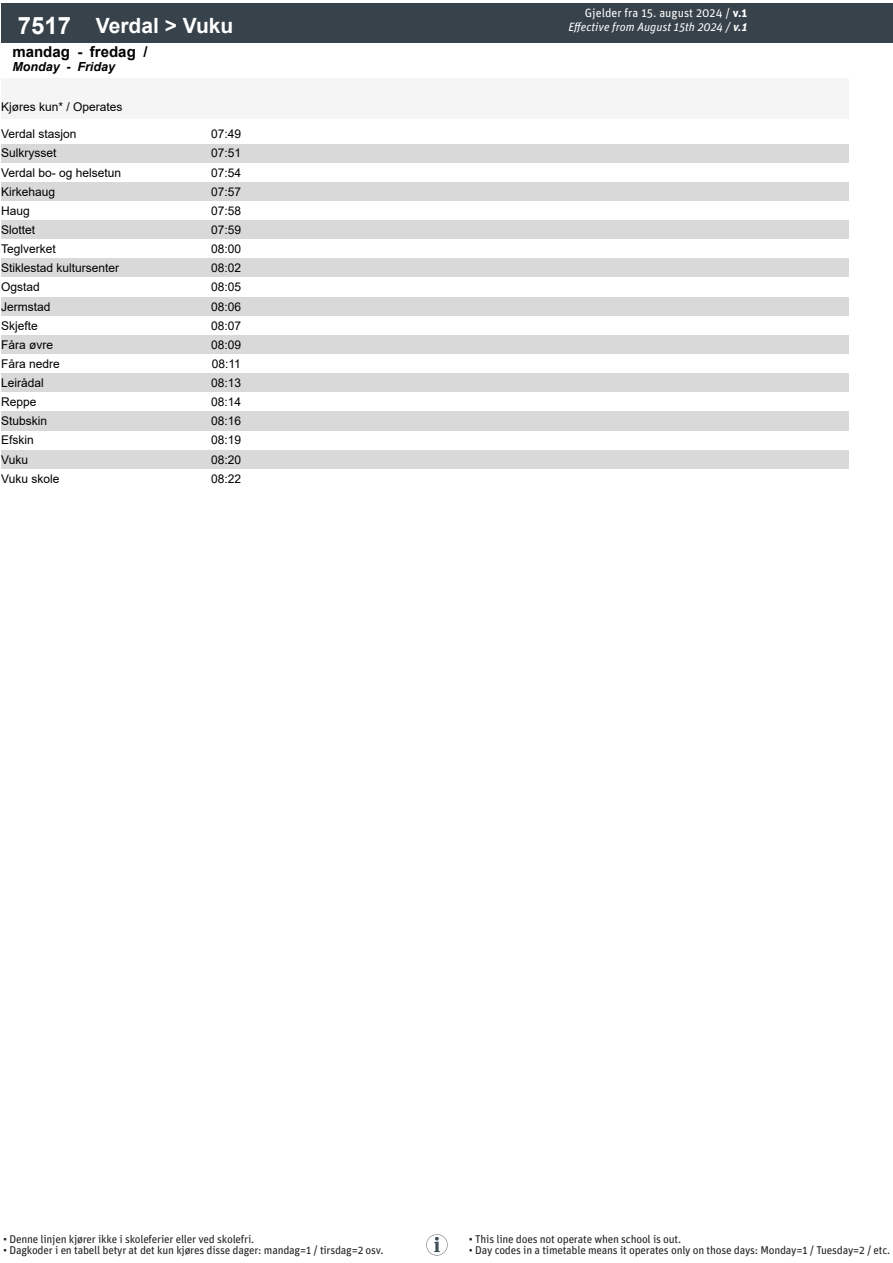
<style>
.page{position:relative;width:893px;height:1263px;background:#fff}
.page>*{position:absolute;margin:0;border:0;box-sizing:border-box;transform-origin:0 0}
.t1{font:700 21px "Arial";color:#fff}
.t2{font:700 15px "Arial";color:#000}
.t3{font:italic 700 12.45px "Arial";color:#000}
.t4{font:12px "Arial";color:#000}
.t5{font:italic 12px/14.4px "Unit Pro";color:#fff;text-align:right}
.t6{font:11.25px "Unit Pro";letter-spacing:-.02em;color:#231f20}
.s1{font-size:24px}
.s2{font-style:normal}
.s3{font-weight:700;font-style:normal}
.s4{font-weight:700}
</style>
<div class="page">
<div style="left:1px;top:79px;width:191px;height:40px;background:#f5f5f5"></div>
<div style="left:192px;top:79px;width:68px;height:40px;background:#f5f5f5"></div>
<div style="left:260px;top:79px;width:68px;height:40px;background:#f5f5f5"></div>
<div style="left:328px;top:79px;width:67px;height:40px;background:#f5f5f5"></div>
<div style="left:395px;top:79px;width:68px;height:40px;background:#f5f5f5"></div>
<div style="left:463px;top:79px;width:67px;height:40px;background:#f5f5f5"></div>
<div style="left:530px;top:79px;width:68px;height:40px;background:#f5f5f5"></div>
<div style="left:598px;top:79px;width:67px;height:40px;background:#f5f5f5"></div>
<div style="left:665px;top:79px;width:68px;height:40px;background:#f5f5f5"></div>
<div style="left:733px;top:79px;width:67px;height:40px;background:#f5f5f5"></div>
<div style="left:800px;top:79px;width:49px;height:40px;background:#f5f5f5"></div>
<div style="left:1px;top:3px;width:87px;height:40px;background:#37424a"></div>
<div style="left:88px;top:3px;width:804px;height:40px;background:#37424a"></div>
<div style="left:1px;top:144px;width:848px;height:19px;background:#d9d9d9"></div>
<div style="left:1px;top:182px;width:848px;height:19px;background:#d9d9d9"></div>
<div style="left:1px;top:220px;width:848px;height:20px;background:#d9d9d9"></div>
<div style="left:1px;top:259px;width:848px;height:19px;background:#d9d9d9"></div>
<div style="left:1px;top:297px;width:848px;height:19px;background:#d9d9d9"></div>
<div style="left:1px;top:335px;width:848px;height:19px;background:#d9d9d9"></div>
<div style="left:1px;top:374px;width:848px;height:19px;background:#d9d9d9"></div>
<div style="left:1px;top:412px;width:848px;height:19px;background:#d9d9d9"></div>
<div style="left:1px;top:450px;width:848px;height:19px;background:#d9d9d9"></div>
<svg style="left:426px;top:1234px;width:22px;height:21px"></svg>
<p class="t1" style="left:18px;top:10px;width:217px"><span class="s1">7517</span> Verdal &gt; Vuku</p>
<p class="t2" style="left:12px;top:41px;width:137px">mandag - fredag /</p>
<p class="t3" style="left:12px;top:58px;width:104px">Monday - Friday</p>
<p class="t4" style="left:1px;top:99px;width:123px">Kjøres kun* / Operates</p>
<p class="t4" style="left:1px;top:126px;width:77px">Verdal stasjon</p>
<p class="t4" style="left:211px;top:126px;width:32px">07:49</p>
<p class="t4" style="left:1px;top:145px;width:57px">Sulkrysset</p>
<p class="t4" style="left:211px;top:145px;width:32px">07:51</p>
<p class="t4" style="left:1px;top:164px;width:122px">Verdal bo- og helsetun</p>
<p class="t4" style="left:211px;top:164px;width:32px">07:54</p>
<p class="t4" style="left:1px;top:183px;width:56px">Kirkehaug</p>
<p class="t4" style="left:211px;top:183px;width:32px">07:57</p>
<p class="t4" style="left:1px;top:202px;width:30px">Haug</p>
<p class="t4" style="left:211px;top:202px;width:32px">07:58</p>
<p class="t4" style="left:1px;top:221px;width:36px">Slottet</p>
<p class="t4" style="left:211px;top:221px;width:32px">07:59</p>
<p class="t4" style="left:1px;top:241px;width:56px">Teglverket</p>
<p class="t4" style="left:211px;top:241px;width:32px">08:00</p>
<p class="t4" style="left:1px;top:260px;width:120px">Stiklestad kultursenter</p>
<p class="t4" style="left:211px;top:260px;width:32px">08:02</p>
<p class="t4" style="left:1px;top:279px;width:40px">Ogstad</p>
<p class="t4" style="left:211px;top:279px;width:32px">08:05</p>
<p class="t4" style="left:1px;top:298px;width:51px">Jermstad</p>
<p class="t4" style="left:211px;top:298px;width:32px">08:06</p>
<p class="t4" style="left:1px;top:317px;width:38px">Skjefte</p>
<p class="t4" style="left:211px;top:317px;width:32px">08:07</p>
<p class="t4" style="left:1px;top:336px;width:53px">Fåra øvre</p>
<p class="t4" style="left:211px;top:336px;width:32px">08:09</p>
<p class="t4" style="left:1px;top:355px;width:60px">Fåra nedre</p>
<p class="t4" style="left:212px;top:355px;width:31px">08:11</p>
<p class="t4" style="left:1px;top:375px;width:44px">Leirådal</p>
<p class="t4" style="left:211px;top:375px;width:32px">08:13</p>
<p class="t4" style="left:1px;top:394px;width:37px">Reppe</p>
<p class="t4" style="left:211px;top:394px;width:32px">08:14</p>
<p class="t4" style="left:1px;top:413px;width:48px">Stubskin</p>
<p class="t4" style="left:211px;top:413px;width:32px">08:16</p>
<p class="t4" style="left:1px;top:432px;width:34px">Efskin</p>
<p class="t4" style="left:211px;top:432px;width:32px">08:19</p>
<p class="t4" style="left:1px;top:451px;width:28px">Vuku</p>
<p class="t4" style="left:211px;top:451px;width:32px">08:20</p>
<p class="t4" style="left:1px;top:470px;width:60px">Vuku skole</p>
<p class="t4" style="left:211px;top:470px;width:32px">08:22</p>
<p class="t5" style="left:568px;top:5px;width:180px"><span class="s2">Gjelder fra 15. august 2024 /</span> <span class="s3">v.1<br></span>Effective from August 15th 2024 / <span class="s4">v.1</span></p>
<p class="t6" style="left:3px;top:1231px;width:253px">• Denne linjen kjører ikke i skoleferier eller ved skolefri.</p>
<p class="t6" style="left:3px;top:1243px;width:382px">• Dagkoder i en tabell betyr at det kun kjøres disse dager: mandag=1 / tirsdag=2 osv.</p>
<p class="t6" style="left:469px;top:1231px;width:214px">• This line does not operate when school is out.</p>
<p class="t6" style="left:469px;top:1243px;width:423px">• Day codes in a timetable means it operates only on those days: Monday=1 / Tuesday=2 / etc.</p>
</div>
